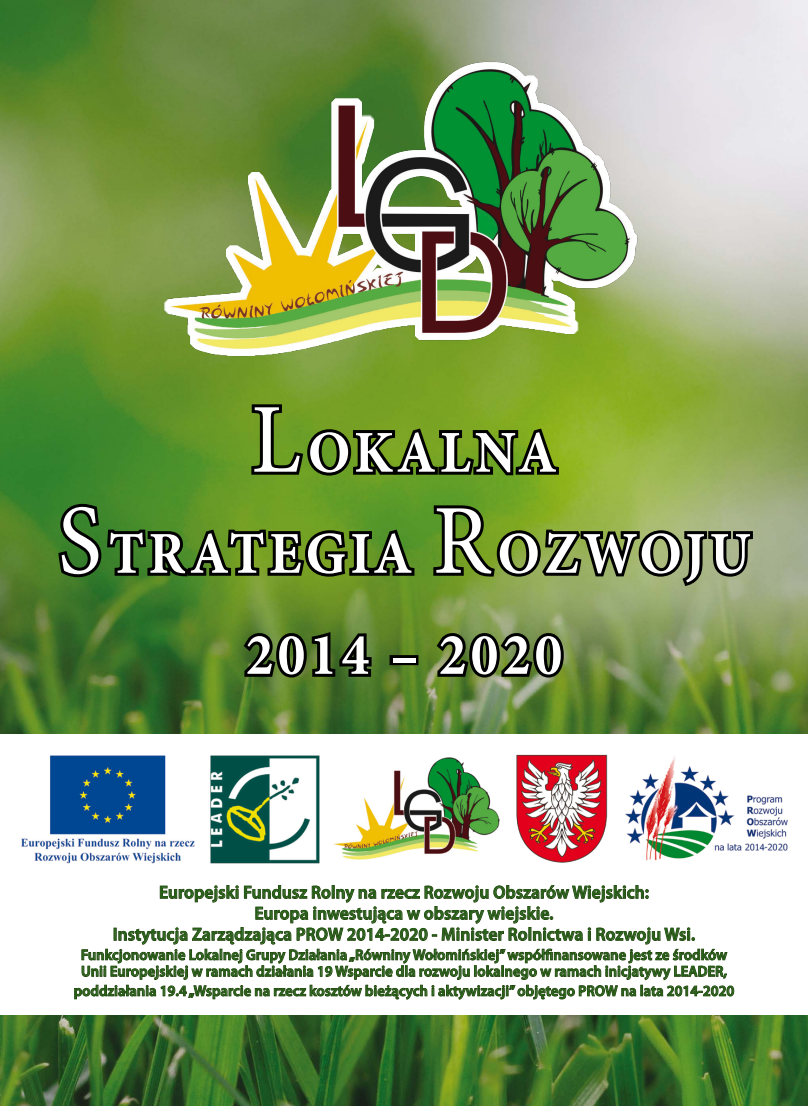
<style>
.page{position:relative;width:808px;height:1106px;background:#fff}
.page>*{position:absolute;margin:0;border:0;box-sizing:border-box;transform-origin:0 0}
.t1{font:700 59.4px/100.9px "Minion Pro";letter-spacing:.075em;color:#fff;text-align:center;scale:.94 1}
.t2{font:600 18px/21px "Myriad Pro";letter-spacing:.01em;color:#275e18;text-align:center;scale:.96 1}
.t3{font:600 15px/16.5px "Myriad Pro";letter-spacing:.01em;color:#275e18;scale:.96 1}
.s1{font-weight:400;font-size:99px}
</style>
<div class="page">
<img style="left:0;top:0;width:808px;height:1106px">
<svg style="left:248px;top:401px;width:314px;height:77px"></svg>
<svg style="left:55px;top:501px;width:362px;height:79px"></svg>
<svg style="left:430px;top:501px;width:326px;height:88px"></svg>
<svg style="left:240px;top:628px;width:135px;height:52px"></svg>
<div style="left:390px;top:655px;width:28px;height:10px;border:6px solid #000"></div>
<svg style="left:433px;top:630px;width:134px;height:50px"></svg>
<img style="left:151px;top:43px;width:523px;height:346px">
<div style="left:0;top:733px;width:808px;height:281px;background:#fff"></div>
<img style="left:21px;top:754px;width:767px;height:110px">
<svg style="left:74px;top:885px;width:660px;height:114px"></svg>
<h1 class="t1" style="left:58px;top:401px;width:738px"><span class="s1">L</span>OKALNA<br><span class="s1">S</span>TRATEGIA <span class="s1">R</span>OZWOJU<br>2014 – 2020</h1>
<p class="t2" style="left:113px;top:881px;width:608px">Europejski Fundusz Rolny na rzecz Rozwoju Obszarów Wiejskich:<br>Europa inwestująca w obszary wiejskie.<br>Instytucja Zarządzająca PROW 2014-2020 - Minister Rolnictwa i Rozwoju Wsi.</p>
<p class="t3" style="left:81px;top:946px;width:674px">Funkcjonowanie Lokalnej Grupy Działania „Równiny Wołomińskiej” współfinansowane jest ze środków<br>Unii Europejskiej w ramach działania 19 Wsparcie dla rozwoju lokalnego w ramach inicjatywy LEADER,</p>
<p class="t3" style="left:74px;top:982px;width:689px">poddziałania 19.4 „Wsparcie na rzecz kosztów bieżących i aktywizacji” objętego PROW na lata 2014-2020</p>
</div>
